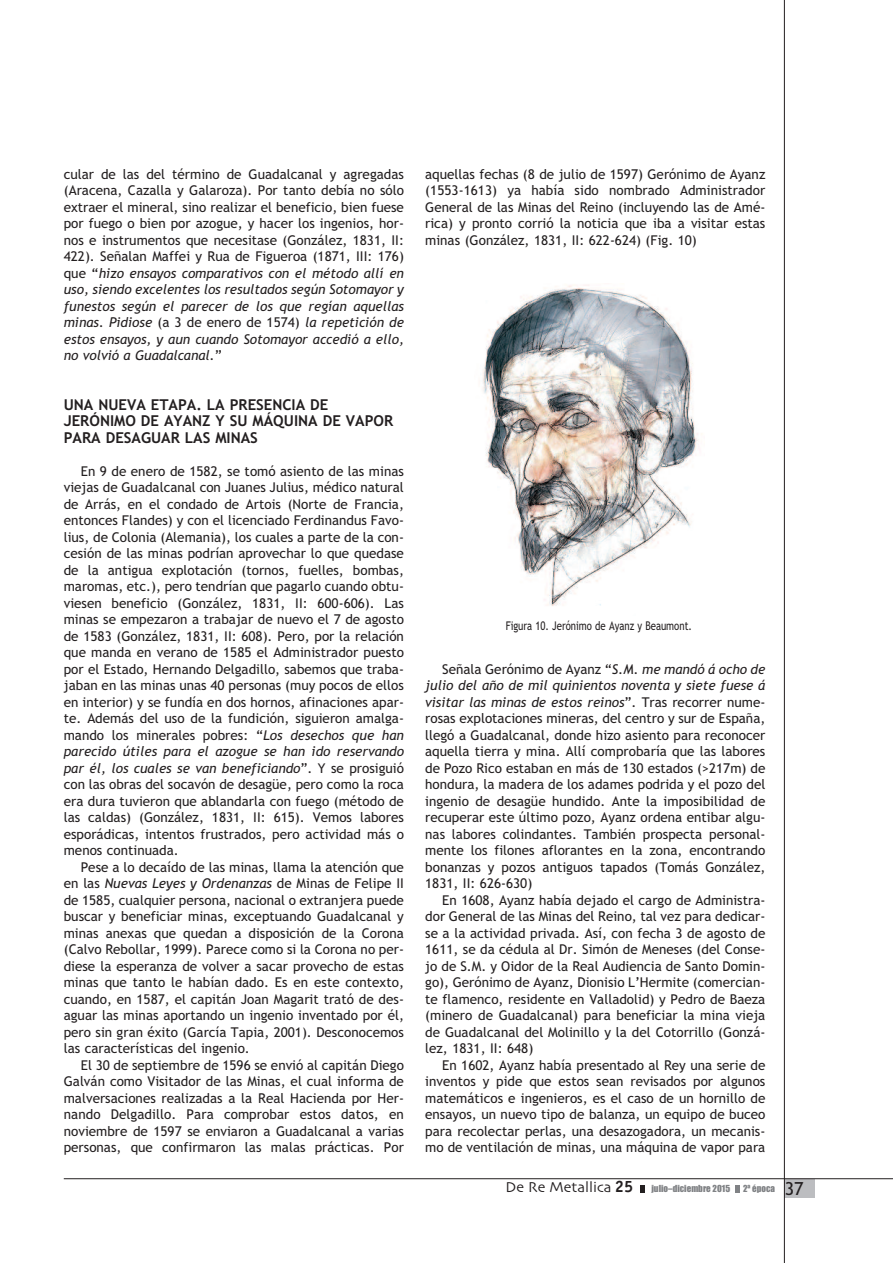
<style>
.page{position:relative;width:893px;height:1263px;background:#fff}
.page>*{position:absolute;margin:0;border:0;box-sizing:border-box;transform-origin:0 0}
.t1{font:700 15px/16.5px "Trebuchet MS";color:#231f20}
.t2{font:13.5px/16.5px "Trebuchet MS";color:#231f20;text-align:justify}
.t3{font:12px "Trebuchet MS";color:#231f20;scale:.8 1}
.t4{font:9px "Impact";color:#808285}
.s1{font-style:italic}
.s2{font-family:"Skia";font-size:15px;color:#231f20}
.s3{font-family:"Officina Sans";font-weight:700;font-size:16.5px;color:#231f20}
.s4{font-family:"Trebuchet MS";font-size:18px;color:#231f20}
</style>
<div class="page">
<div style="left:784px;top:1179px;width:31px;height:18px;background:#bcbdc0"></div>
<svg style="left:735px;top:1185px;width:5px;height:7px"></svg>
<svg style="left:640px;top:1185px;width:5px;height:7px"></svg>
<hr style="left:784px;top:0;width:1px;height:1263px;background:#231f20">
<hr style="left:64px;top:1178px;width:829px;height:1px;background:#231f20">
<img style="left:482px;top:285px;width:220px;height:321px">
<p class="t2" style="left:64px;top:166px;width:342px">cular de las del término de Guadalcanal y agregadas (Aracena, Cazalla y Galaroza). Por tanto debía no sólo extraer el mineral, sino realizar el beneficio, bien fuese por fuego o bien por azogue, y hacer los ingenios, hor&shy;nos e instrumentos que necesitase (González, 1831, II:<br>422). Señalan Maffei y Rua de Figueroa (1871, III: 176) que “<span class="s1">hizo ensayos comparativos con el método allí en uso, siendo excelentes los resultados según Sotomayor y funestos según el parecer de los que regían aquellas minas. Pidiose</span> (a 3 de enero de 1574) <span class="s1">la repetición de estos ensayos, y aun cuando Sotomayor accedió a ello, no volvió a Guadalcanal.</span>”</p>
<p class="t1" style="left:64px;top:396px;width:331px">UNA NUEVA ETAPA. LA PRESENCIA DE<br>JERÓNIMO DE AYANZ Y SU MÁQUINA DE VAPOR<br>PARA DESAGUAR LAS MINAS</p>
<p class="t2" style="left:64px;top:463px;width:342px;text-indent:17px">En 9 de enero de 1582, se tomó asiento de las minas viejas de Guadalcanal con Juanes Julius, médico natural de Arrás, en el condado de Artois (Norte de Francia, entonces Flandes) y con el licenciado Ferdinandus Favo&shy;lius, de Colonia (Alemania), los cuales a parte de la con&shy;cesión de las minas podrían aprovechar lo que quedase de la antigua explotación (tornos, fuelles, bombas, maromas, etc.), pero tendrían que pagarlo cuando obtu&shy;viesen beneficio (González, 1831, II: 600-606). Las minas se empezaron a trabajar de nuevo el 7 de agosto de 1583 (González, 1831, II: 608). Pero, por la relación que manda en verano de 1585 el Administrador puesto por el Estado, Hernando Delgadillo, sabemos que traba&shy;jaban en las minas unas 40 personas (muy pocos de ellos en interior) y se fundía en dos hornos, afinaciones apar&shy;te. Además del uso de la fundición, siguieron amalga&shy;mando los minerales pobres: “<span class="s1">Los desechos que han parecido útiles para el azogue se han ido reservando par él, los cuales se van beneficiando</span>”. Y se prosiguió con las obras del socavón de desagüe, pero como la roca era dura tuvieron que ablandarla con fuego (método de las caldas) (González, 1831, II: 615). Vemos labores esporádicas, intentos frustrados, pero actividad más o menos continuada.</p>
<p class="t2" style="left:64px;top:859px;width:342px;text-indent:17px">Pese a lo decaído de las minas, llama la atención que en las <span class="s1">Nuevas Leyes y Ordenanzas</span> de Minas de Felipe II de 1585, cualquier persona, nacional o extranjera puede buscar y beneficiar minas, exceptuando Guadalcanal y minas anexas que quedan a disposición de la Corona (Calvo Rebollar, 1999). Parece como si la Corona no per&shy;diese la esperanza de volver a sacar provecho de estas minas que tanto le habían dado. Es en este contexto, cuando, en 1587, el capitán Joan Magarit trató de des&shy;aguar las minas aportando un ingenio inventado por él, pero sin gran éxito (García Tapia, 2001). Desconocemos las características del ingenio.</p>
<p class="t2" style="left:64px;top:1057px;width:342px;text-indent:17px">El 30 de septiembre de 1596 se envió al capitán Diego Galván como Visitador de las Minas, el cual informa de malversaciones realizadas a la Real Hacienda por Her&shy;nando Delgadillo. Para comprobar estos datos, en noviembre de 1597 se enviaron a Guadalcanal a varias personas, que confirmaron las malas prácticas. Por</p>
<p class="t2" style="left:425px;top:166px;width:342px">aquellas fechas (8 de julio de 1597) Gerónimo de Ayanz (1553-1613) ya había sido nombrado Administrador General de las Minas del Reino (incluyendo las de Amé&shy;rica) y pronto corrió la noticia que iba a visitar estas minas (González, 1831, II: 622-624) (Fig. 10)</p>
<p class="t3" style="left:506px;top:619px;width:234px">Figura 10. Jerónimo de Ayanz y Beaumont.</p>
<p class="t2" style="left:425px;top:661px;width:342px;text-indent:17px">Señala Gerónimo de Ayanz “<span class="s1">S.M. me mandó á ocho de julio del año de mil quinientos noventa y siete fuese á visitar las minas de estos reinos</span>”. Tras recorrer nume&shy;rosas explotaciones mineras, del centro y sur de España, llegó a Guadalcanal, donde hizo asiento para reconocer aquella tierra y mina. Allí comprobaría que las labores de Pozo Rico estaban en más de 130 estados (&gt;217m) de hondura, la madera de los adames podrida y el pozo del ingenio de desagüe hundido. Ante la imposibilidad de recuperar este último pozo, Ayanz ordena entibar algu&shy;nas labores colindantes. También prospecta personal&shy;mente los filones aflorantes en la zona, encontrando bonanzas y pozos antiguos tapados (Tomás González, 1831, II: 626-630)</p>
<p class="t2" style="left:425px;top:892px;width:342px;text-indent:17px">En 1608, Ayanz había dejado el cargo de Administra&shy;dor General de las Minas del Reino, tal vez para dedicar&shy;se a la actividad privada. Así, con fecha 3 de agosto de 1611, se da cédula al Dr. Simón de Meneses (del Conse&shy;jo de S.M. y Oidor de la Real Audiencia de Santo Domin&shy;go), Gerónimo de Ayanz, Dionisio L’Hermite (comercian&shy;te flamenco, residente en Valladolid) y Pedro de Baeza (minero de Guadalcanal) para beneficiar la mina vieja de Guadalcanal del Molinillo y la del Cotorrillo (Gonzá&shy;lez, 1831, II: 648)</p>
<p class="t2" style="left:425px;top:1057px;width:342px;text-indent:17px">En 1602, Ayanz había presentado al Rey una serie de inventos y pide que estos sean revisados por algunos matemáticos e ingenieros, es el caso de un hornillo de ensayos, un nuevo tipo de balanza, un equipo de buceo para recolectar perlas, una desazogadora, un mecanis&shy;mo de ventilación de minas, una máquina de vapor para</p>
<p class="t4" style="left:506px;top:1184px;width:226px"><span class="s2">De Re Metallica</span> <span class="s3">25</span> julio–diciembre 2015</p>
<p class="t4" style="left:743px;top:1184px;width:62px">2ª época <span class="s4">37</span></p>
</div>
